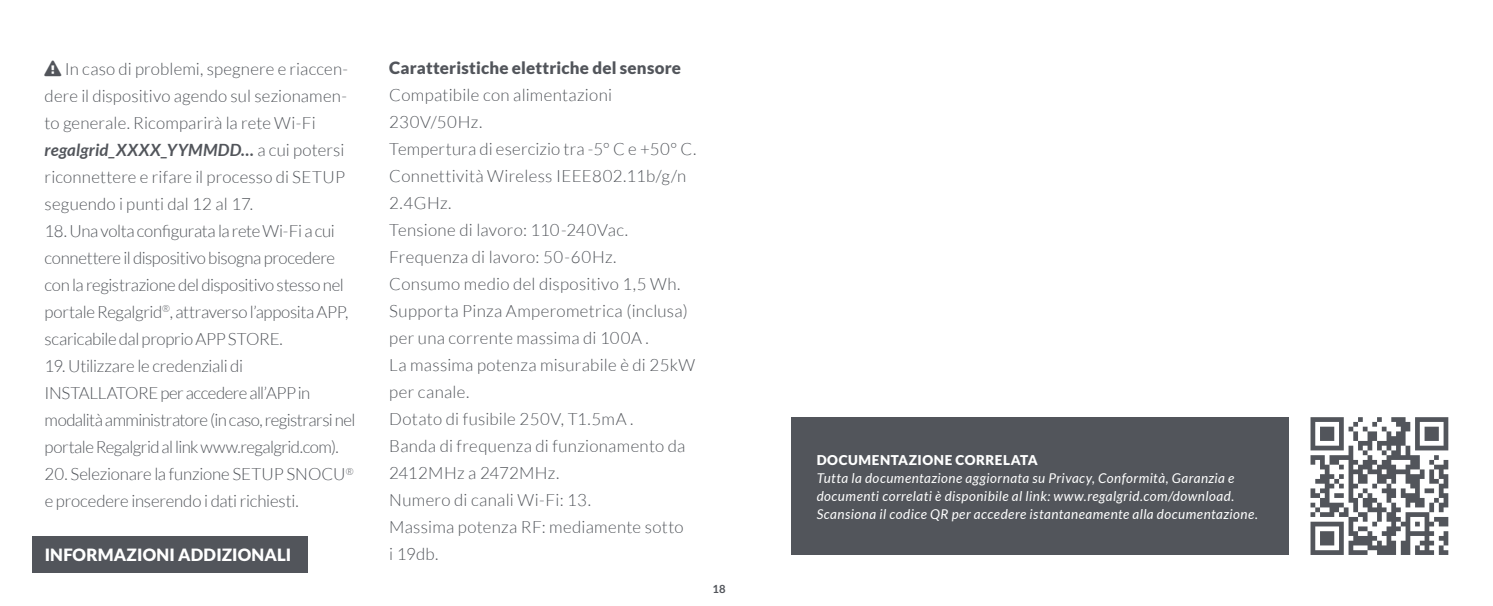
<style>
.page{position:relative;width:1493px;height:606px;background:#fff}
.page>*{position:absolute;margin:0;border:0;box-sizing:border-box;transform-origin:0 0}
.t1{font:300 16.88px/27px "Lato";letter-spacing:.005em;color:#52555b}
.t2{font:300 16.88px/27px "Lato";letter-spacing:-.025em;color:#52555b}
.t3{font:300 16.88px/27px "Lato";letter-spacing:-.03em;color:#52555b}
.t4{font:900 16.88px "Lato";letter-spacing:.01em;color:#52555b}
.t5{font:900 16.88px "Lato";letter-spacing:.01em;color:#fff}
.t6{font:italic 13.5px/18px "Lato";letter-spacing:.035em;color:#fff}
.t7{font:900 13.5px "Lato";letter-spacing:.04em;color:#fff}
.t8{font:700 11.25px "Lato";color:#52555b}
.s1{font-weight:700;font-style:italic}
</style>
<div class="page">
<div style="left:32px;top:536px;width:275px;height:36px;background:#52555b"></div>
<svg style="left:1310px;top:417px;width:138px;height:138px"></svg>
<div style="left:791px;top:417px;width:497px;height:138px;background:#52555b"></div>
<p class="t1" style="left:45px;top:56px;width:305px">❑ In caso di problemi, spegnere e riaccen&shy;dere il dispositivo agendo sul sezionamen&shy;to generale. Ricomparirà la rete Wi-Fi <span class="s1">regalgrid_XXXX_YYMMDD…</span> a cui potersi riconnettere e rifare il processo di SETUP seguendo i punti dal 12 al 17.</p>
<p class="t2" style="left:45px;top:218px;width:305px">18. Una volta configurata la rete Wi-Fi a cui connettere il dispositivo bisogna procedere con la registrazione del dispositivo stesso nel portale Regalgrid<sup>®</sup>, attraverso l’apposita APP, scaricabile dal proprio APP STORE.</p>
<p class="t3" style="left:45px;top:353px;width:312px">19. Utilizzare le credenziali di INSTALLATORE per accedere all’APP in modalità amministratore (in caso, registrarsi nel portale Regalgrid al link www.regalgrid.com).</p>
<p class="t1" style="left:45px;top:461px;width:310px">20. Selezionare la funzione SETUP SNOCU<sup>® </sup>e procedere inserendo i dati richiesti.</p>
<p class="t5" style="left:45px;top:545px;width:248px">INFORMAZIONI ADDIZIONALI</p>
<p class="t4" style="left:389px;top:58px;width:293px">Caratteristiche elettriche del sensore</p>
<p class="t1" style="left:389px;top:82px;width:309px">Compatibile con alimentazioni<br>230V/50Hz.<br>Tempertura di esercizio tra -5° C e +50° C.<br>Connettività Wireless IEEE802.11b/g/n<br>2.4GHz.<br>Tensione di lavoro: 110-240Vac.<br>Frequenza di lavoro: 50-60Hz.<br>Consumo medio del dispositivo 1,5 Wh.<br>Supporta Pinza Amperometrica (inclusa) per una corrente massima di 100A .<br>La massima potenza misurabile è di 25kW per canale.<br>Dotato di fusibile 250V, T1.5mA .<br>Banda di frequenza di funzionamento da<br>2412MHz a 2472MHz.<br>Numero di canali Wi-Fi: 13.<br>Massima potenza RF: mediamente sotto<br>i 19db.</p>
<p class="t8" style="left:712px;top:582px;width:15px">18</p>
<p class="t7" style="left:816px;top:452px;width:223px">DOCUMENTAZIONE CORRELATA</p>
<p class="t6" style="left:816px;top:469px;width:443px">Tutta la documentazione aggiornata su Privacy, Conformità, Garanzia e documenti correlati è disponibile al link: www.regalgrid.com/download.<br>Scansiona il codice QR per accedere istantaneamente alla documentazione.</p>
</div>
